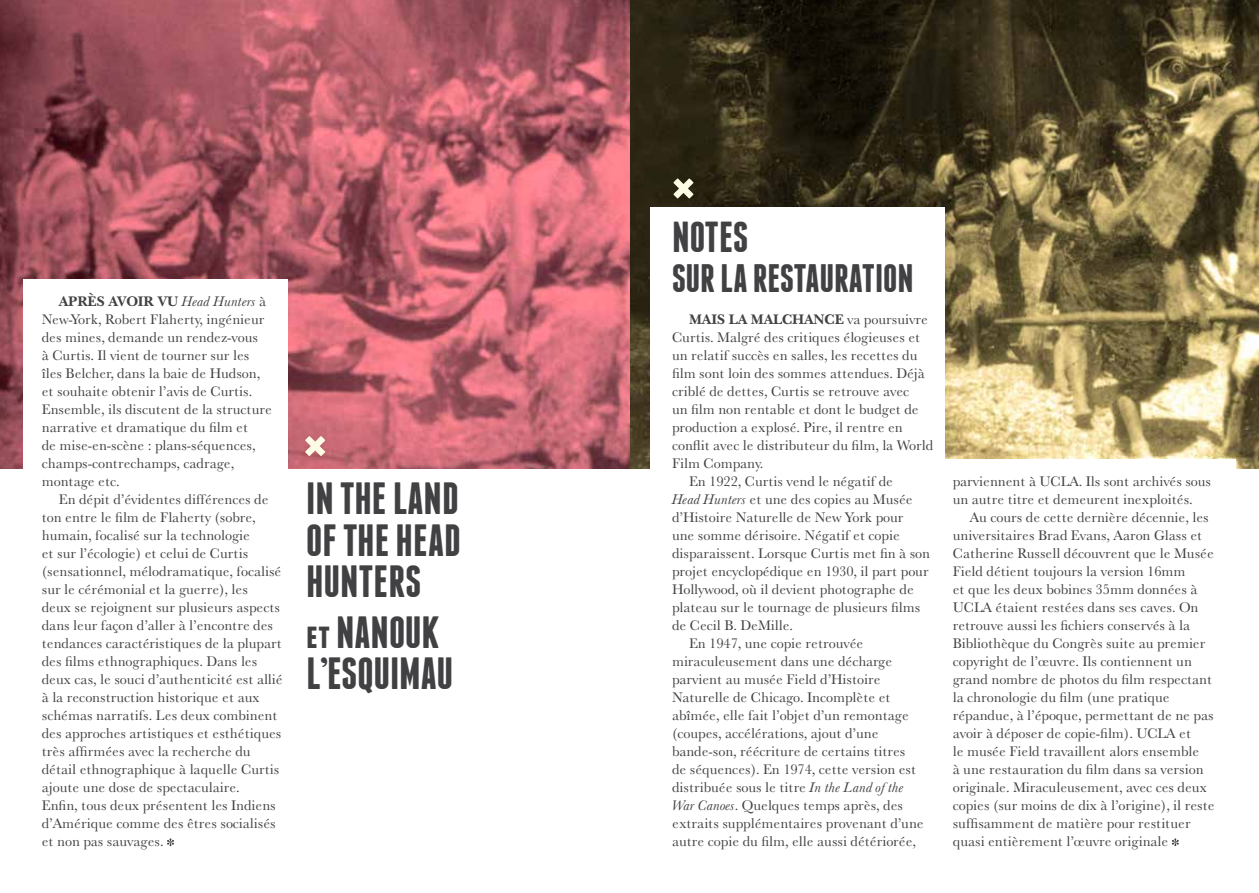
<style>
.page{position:relative;width:1259px;height:893px;background:#fff}
.page>*{position:absolute;margin:0;border:0;box-sizing:border-box;transform-origin:0 0}
.t1{font:700 60px "Franchise";color:#fcfbe4}
.t2{font:700 45px/41.4px "Franchise";color:#414042;text-align:justify}
.t3{font:700 43.2px "Franchise";color:#414042}
.t4{font:700 39.6px "Franchise";color:#414042}
.t5{font:14.4px/18px "Baskerville No 2 BT";letter-spacing:-.01em;color:#414042}
.t6{font:700 14.4px "Baskerville No 2 BT";letter-spacing:-.01em;color:#414042}
.s1{font-weight:700}
.s2{font-style:italic}
.s3{font-size:36px}
</style>
<div class="page">
<img style="left:0;top:0;width:1259px;height:469px">
<div style="left:24px;top:279px;width:264px;height:589px;background:#fff"></div>
<div style="left:650px;top:207px;width:294px;height:668px;background:#fff"></div>
<div style="left:933px;top:459px;width:303px;height:434px;background:#fff"></div>
<svg style="left:167px;top:838px;width:7px;height:8px"></svg>
<svg style="left:1171px;top:838px;width:7px;height:8px"></svg>
<p class="t5" style="left:42px;top:292px;width:232px;text-indent:17px"><span class="s1">APRÈS AVOIR VU</span> <span class="s2">Head Hunters</span> à New-York, Robert Flaherty, ingénieur des mines, demande un rendez-vous<br>à Curtis. Il vient de tourner sur les îles Belcher, dans la baie de Hudson, et souhaite obtenir l’avis de Curtis.<br>Ensemble, ils discutent de la structure narrative et dramatique du film et<br>de mise-en-scène : plans-séquences, champs-contrechamps, cadrage, montage etc.</p>
<p class="t5" style="left:42px;top:490px;width:242px;text-indent:17px">En dépit d’évidentes différences de ton entre le film de Flaherty (sobre, humain, focalisé sur la technologie<br>et sur l’écologie) et celui de Curtis (sensationnel, mélodramatique, focalisé sur le cérémonial et la guerre), les<br>deux se rejoignent sur plusieurs aspects dans leur façon d’aller à l’encontre des tendances caractéristiques de la plupart des films ethnographiques. Dans les deux cas, le souci d’authenticité est allié à la reconstruction historique et aux schémas narratifs. Les deux combinent des approches artistiques et esthétiques très affirmées avec la recherche du détail ethnographique à laquelle Curtis ajoute une dose de spectaculaire.<br>Enfin, tous deux présentent les Indiens d’Amérique comme des êtres socialisés et non pas sauvages.</p>
<h2 class="t2" style="left:306px;top:478px;width:156px">IN THE LAND OF THE HEAD HUNTERS</h2>
<h1 class="t1" style="left:304px;top:419px;width:23px">×</h1>
<h2 class="t2" style="left:306px;top:611px;width:148px"><span class="s3">ET</span> NANOUK<br>L’ESQUIMAU</h2>
<h1 class="t1" style="left:672px;top:161px;width:23px">×</h1>
<h3 class="t3" style="left:672px;top:217px;width:78px">NOTES</h3>
<h3 class="t4" style="left:672px;top:259px;width:243px">SUR LA RESTAURATION</h3>
<p class="t6" style="left:689px;top:310px;width:136px">MAIS LA MALC HANCE</p>
<p class="t5" style="left:847px;top:310px;width:82px">va poursuivre</p>
<p class="t5" style="left:672px;top:328px;width:250px">Curtis. Malgré des critiques élogieuses et</p>
<p class="t5" style="left:672px;top:346px;width:247px">un relatif succès en salles, les recettes du</p>
<p class="t5" style="left:672px;top:364px;width:254px">film sont loin des sommes attendues. Déjà</p>
<p class="t5" style="left:672px;top:382px;width:239px">criblé de dettes, Curtis se retrouve avec</p>
<p class="t5" style="left:672px;top:400px;width:248px">un film non rentable et dont le budget de</p>
<p class="t5" style="left:672px;top:418px;width:232px">production a explosé. Pire, il rentre en</p>
<p class="t5" style="left:672px;top:436px;width:263px">conflit avec le distributeur du film, la World</p>
<p class="t5" style="left:672px;top:454px;width:93px">Film Company.</p>
<p class="t5" style="left:689px;top:472px;width:206px">En 1922, Curtis vend le négatif de</p>
<p class="t5" style="left:672px;top:490px;width:242px"><span class="s2">Head Hunters</span> et une des copies au Musée</p>
<p class="t5" style="left:672px;top:508px;width:233px">d’Histoire Naturelle de New York pour</p>
<p class="t5" style="left:672px;top:526px;width:229px">une somme dérisoire. Négatif et copie</p>
<p class="t5" style="left:672px;top:544px;width:260px">disparaissent. Lorsque Curtis met fin à son</p>
<p class="t5" style="left:672px;top:562px;width:258px">projet encyclopédique en 1930, il part pour</p>
<p class="t5" style="left:672px;top:580px;width:243px">Hollywood, où il devient photographe de</p>
<p class="t5" style="left:672px;top:598px;width:250px">plateau sur le tournage de plusieurs films</p>
<p class="t5" style="left:672px;top:616px;width:123px">de Cecil B. DeMille.</p>
<p class="t5" style="left:689px;top:634px;width:176px">En 1947, une copie retrouvée</p>
<p class="t5" style="left:672px;top:652px;width:222px">miraculeusement dans une décharge</p>
<p class="t5" style="left:672px;top:670px;width:210px">parvient au musée Field d’Histoire</p>
<p class="t5" style="left:672px;top:688px;width:220px">Naturelle de Chicago. Incomplète et</p>
<p class="t5" style="left:672px;top:706px;width:238px">abîmée, elle fait l’objet d’un remontage</p>
<p class="t5" style="left:672px;top:724px;width:208px">(coupes, accélérations, ajout d’une</p>
<p class="t5" style="left:672px;top:742px;width:235px">bande-son, réécriture de certains titres</p>
<p class="t5" style="left:672px;top:760px;width:246px">de séquences). En 1974, cette version est</p>
<p class="t5" style="left:672px;top:778px;width:233px">distribuée sous le titre <span class="s2">In the Land of the</span></p>
<p class="t5" style="left:672px;top:796px;width:233px"><span class="s2">War Canoes</span>. Quelques temps après, des</p>
<p class="t5" style="left:672px;top:814px;width:253px">extraits supplémentaires provenant d’une</p>
<p class="t5" style="left:672px;top:832px;width:246px">autre copie du film, elle aussi détériorée,</p>
<p class="t5" style="left:952px;top:472px;width:260px">parviennent à UCLA. Ils sont archivés sous un autre titre et demeurent inexploités.</p>
<p class="t5" style="left:952px;top:508px;width:263px;text-indent:17px">Au cours de cette dernière décennie, les universitaires Brad Evans, Aaron Glass et Catherine Russell découvrent que le Musée Field détient toujours la version 16mm<br>et que les deux bobines 35mm données à UCLA étaient restées dans ses caves. On retrouve aussi les fichiers conservés à la Bibliothèque du Congrès suite au premier copyright de l’œuvre. Ils contiennent un grand nombre de photos du film respectant la chronologie du film (une pratique répandue, à l’époque, permettant de ne pas avoir à déposer de copie-film). UCLA et<br>le musée Field travaillent alors ensemble<br>à une restauration du film dans sa version originale. Miraculeusement, avec ces deux copies (sur moins de dix à l’origine), il reste suffisamment de matière pour restituer quasi entièrement l’œuvre originale</p>
</div>
